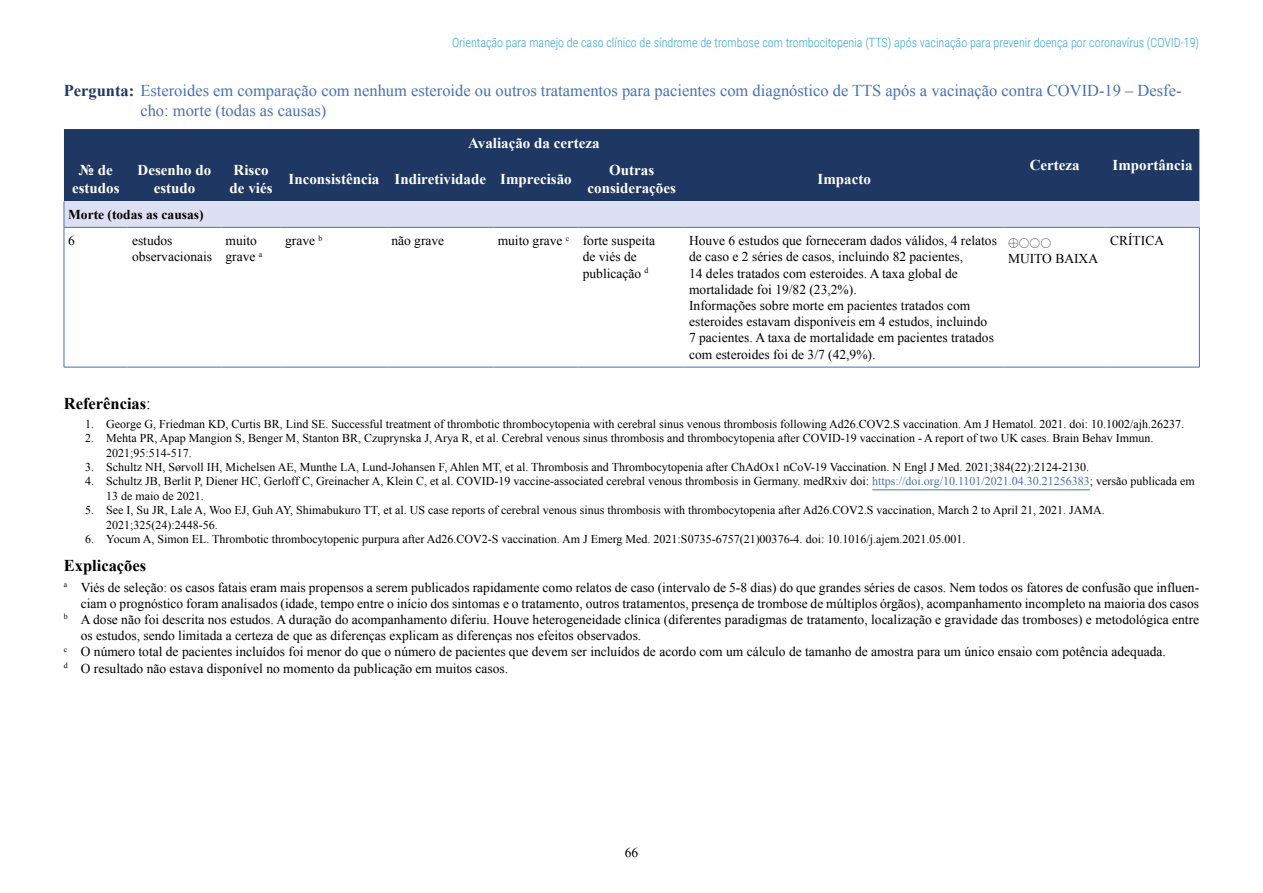
<style>
.page{position:relative;width:1263px;height:893px;background:#fff}
.page>*{position:absolute;margin:0;border:0;box-sizing:border-box;transform-origin:0 0}
.t1{font:16.5px/19.8px "Times New Roman";color:#4871b6}
.t2{font:700 16.5px "Times New Roman";color:#000}
.t3{font:700 15px/18px "Times New Roman";color:#fff;text-align:center}
.t4{font:13.5px/16.2px "Times New Roman";color:#000}
.t5{font:700 13.5px "Times New Roman";color:#000}
.t6{font:300 12.75px "Roboto Condensed";color:#33a4d7;scale:.95 1}
.t7{font:12px/14.4px "Times New Roman";color:#000}
.s1{font-weight:700;color:#1f3863}
.s2{font-weight:400}
.s3{color:#4871b6}
</style>
<div class="page">
<hr style="left:872px;top:490px;width:218px;height:1px;background:#4871b6">
<div style="left:64px;top:129px;width:1135px;height:72px;background:#1f3863"></div>
<div style="left:64px;top:201px;width:1135px;height:26px;background:#dde0f2"></div>
<svg style="left:64px;top:201px;width:1px;height:26px"></svg>
<hr style="left:64px;top:227px;width:64px;height:1px;background:#4871b6">
<hr style="left:64px;top:228px;width:1px;height:139px;background:#4871b6">
<hr style="left:128px;top:227px;width:93px;height:1px;background:#4871b6">
<hr style="left:221px;top:227px;width:60px;height:1px;background:#4871b6">
<hr style="left:281px;top:227px;width:106px;height:1px;background:#4871b6">
<hr style="left:387px;top:227px;width:106px;height:1px;background:#4871b6">
<hr style="left:493px;top:227px;width:85px;height:1px;background:#4871b6">
<hr style="left:578px;top:227px;width:107px;height:1px;background:#4871b6">
<hr style="left:685px;top:227px;width:319px;height:1px;background:#4871b6">
<hr style="left:1004px;top:227px;width:102px;height:1px;background:#4871b6">
<hr style="left:1106px;top:227px;width:93px;height:1px;background:#4871b6">
<hr style="left:1199px;top:228px;width:1px;height:139px;background:#4871b6">
<hr style="left:64px;top:367px;width:64px;height:1px;background:#4871b6">
<hr style="left:128px;top:367px;width:93px;height:1px;background:#4871b6">
<hr style="left:221px;top:367px;width:60px;height:1px;background:#4871b6">
<hr style="left:281px;top:367px;width:106px;height:1px;background:#4871b6">
<hr style="left:387px;top:367px;width:106px;height:1px;background:#4871b6">
<hr style="left:493px;top:367px;width:85px;height:1px;background:#4871b6">
<hr style="left:578px;top:367px;width:107px;height:1px;background:#4871b6">
<hr style="left:685px;top:367px;width:319px;height:1px;background:#4871b6">
<hr style="left:1004px;top:367px;width:102px;height:1px;background:#4871b6">
<hr style="left:1106px;top:367px;width:93px;height:1px;background:#4871b6">
<p class="t6" style="left:452px;top:33px;width:788px">Orientação para manejo de caso clínico de síndrome de trombose com trombocitopenia (TTS) após vacinação para prevenir doença por coronavírus (COVID-19)</p>
<p class="t1" style="left:140px;top:81px;width:1043px;text-indent:-77px"><span class="s1">Pergunta:</span> Esteroides em comparação com nenhum esteroide ou outros tratamentos para pacientes com diagnóstico de TTS após a vacinação contra COVID-19 – Desfe&shy;cho: morte (todas as causas)</p>
<p class="t3" style="left:468px;top:133px;width:133px">Avaliação da certeza</p>
<p class="t3" style="left:79px;top:160px;width:35px">№ de</p>
<p class="t3" style="left:1030px;top:156px;width:51px">Certeza</p>
<p class="t3" style="left:1112px;top:156px;width:81px">Importância</p>
<p class="t3" style="left:72px;top:178px;width:49px">estudos</p>
<p class="t3" style="left:138px;top:160px;width:75px">Desenho do estudo</p>
<p class="t3" style="left:230px;top:160px;width:44px;text-align:left">Risco de viés</p>
<p class="t3" style="left:289px;top:169px;width:285px">Inconsistência Indiretividade Imprecisão</p>
<p class="t3" style="left:587px;top:160px;width:90px">Outras considerações</p>
<p class="t3" style="left:818px;top:169px;width:55px">Impacto</p>
<p class="t5" style="left:68px;top:205px;width:137px">Morte (todas as causas)</p>
<p class="t4" style="left:68px;top:232px;width:8px">6</p>
<p class="t4" style="left:132px;top:232px;width:82px">estudos observacionais</p>
<p class="t4" style="left:226px;top:232px;width:38px">muito grave <sup>a</sup></p>
<p class="t4" style="left:285px;top:232px;width:39px">grave <sup>b</sup></p>
<p class="t4" style="left:391px;top:232px;width:54px">não grave</p>
<p class="t4" style="left:583px;top:232px;width:74px;text-indent:-85px">muito grave <sup>c</sup> forte suspeita de viés de publicação <sup>d</sup></p>
<p class="t4" style="left:689px;top:232px;width:309px">Houve 6 estudos que forneceram dados válidos, 4 relatos de caso e 2 séries de casos, incluindo 82 pacientes,<br>14 deles tratados com esteroides. A taxa global de mortalidade foi 19/82 (23,2%).<br>Informações sobre morte em pacientes tratados com esteroides estavam disponíveis em 4 estudos, incluindo 7 pacientes. A taxa de mortalidade em pacientes tratados com esteroides foi de 3/7 (42,9%).</p>
<p class="t4" style="left:1110px;top:232px;width:55px">CRÍTICA</p>
<p class="t4" style="left:1008px;top:250px;width:92px">MUITO BAIXA</p>
<p class="t2" style="left:64px;top:392px;width:89px">Referências<span class="s2">:</span></p>
<p class="t7" style="left:85px;top:416px;width:1100px">1. George G, Friedman KD, Curtis BR, Lind SE. Successful treatment of thrombotic thrombocytopenia with cerebral sinus venous thrombosis following Ad26.COV2.S vaccination. Am J Hematol. 2021. doi: 10.1002/ajh.26237.</p>
<p class="t7" style="left:106px;top:431px;width:1049px;text-indent:-21px">2. Mehta PR, Apap Mangion S, Benger M, Stanton BR, Czuprynska J, Arya R, et al. Cerebral venous sinus thrombosis and thrombocytopenia after COVID-19 vaccination - A report of two UK cases. Brain Behav Immun.<br>2021;95:514-517.</p>
<p class="t7" style="left:85px;top:459px;width:1005px">3. Schultz NH, Sørvoll IH, Michelsen AE, Munthe LA, Lund-Johansen F, Ahlen MT, et al. Thrombosis and Thrombocytopenia after ChAdOx1 nCoV-19 Vaccination. N Engl J Med. 2021;384(22):2124-2130.</p>
<p class="t7" style="left:106px;top:474px;width:1090px;text-indent:-21px">4. Schultz JB, Berlit P, Diener HC, Gerloff C, Greinacher A, Klein C, et al. COVID-19 vaccine-associated cerebral venous thrombosis in Germany. medRxiv doi: <span class="s3">https://doi.org/10.1101/2021.04.30.21256383</span>; versão publicada em<br>13 de maio de 2021.</p>
<p class="t7" style="left:106px;top:503px;width:1000px;text-indent:-21px">5. See I, Su JR, Lale A, Woo EJ, Guh AY, Shimabukuro TT, et al. US case reports of cerebral venous sinus thrombosis with thrombocytopenia after Ad26.COV2.S vaccination, March 2 to April 21, 2021. JAMA.<br>2021;325(24):2448-56.</p>
<p class="t7" style="left:85px;top:531px;width:882px">6. Yocum A, Simon EL. Thrombotic thrombocytopenic purpura after Ad26.COV2-S vaccination. Am J Emerg Med. 2021:S0735-6757(21)00376-4. doi: 10.1016/j.ajem.2021.05.001.</p>
<p class="t2" style="left:64px;top:554px;width:84px">Explicações</p>
<p class="t4" style="left:64px;top:579px;width:1137px"><sup>a</sup> Viés de seleção: os casos fatais eram mais propensos a serem publicados rapidamente como relatos de caso (intervalo de 5-8 dias) do que grandes séries de casos. Nem todos os fatores de confusão que influen-</p>
<p class="t4" style="left:81px;top:595px;width:1120px">ciam o prognóstico foram analisados (idade, tempo entre o início dos sintomas e o tratamento, outros tratamentos, presença de trombose de múltiplos órgãos), acompanhamento incompleto na maioria dos casos</p>
<p class="t4" style="left:64px;top:611px;width:1137px"><sup>b</sup> A dose não foi descrita nos estudos. A duração do acompanhamento diferiu. Houve heterogeneidade clínica (diferentes paradigmas de tratamento, localização e gravidade das tromboses) e metodológica entre</p>
<p class="t4" style="left:81px;top:627px;width:562px">os estudos, sendo limitada a certeza de que as diferenças explicam as diferenças nos efeitos observados.</p>
<p class="t4" style="left:64px;top:643px;width:1103px"><sup>c</sup> O número total de pacientes incluídos foi menor do que o número de pacientes que devem ser incluídos de acordo com um cálculo de tamanho de amostra para um único ensaio com potência adequada.</p>
<p class="t4" style="left:64px;top:660px;width:446px"><sup>d</sup> O resultado não estava disponível no momento da publicação em muitos casos.</p>
<p class="t4" style="left:625px;top:844px;width:15px">66</p>
</div>
